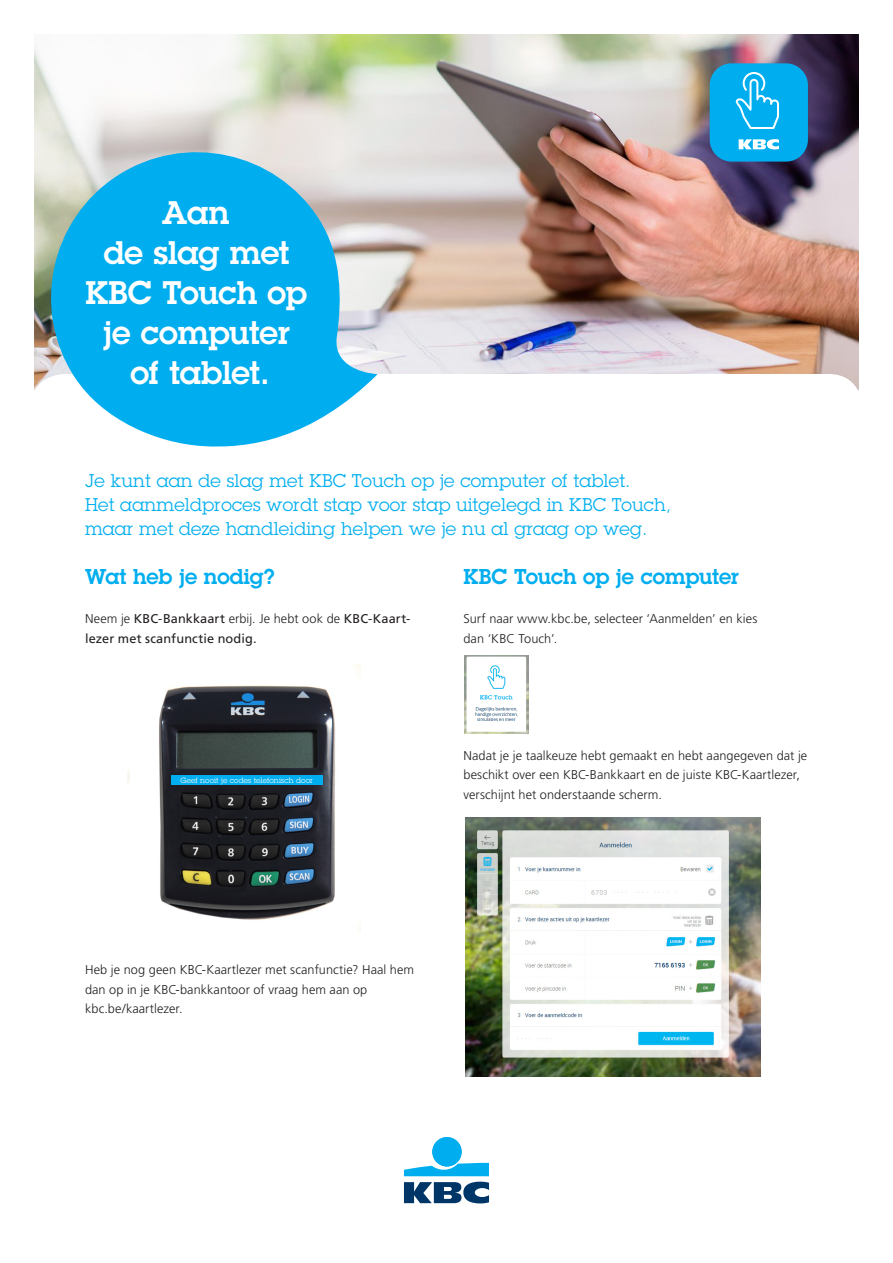
<style>
.page{position:relative;width:893px;height:1263px;background:#fff}
.page>*{position:absolute;margin:0;border:0;box-sizing:border-box;transform-origin:0 0}
.cover_bubble_titel{font:600 31.95px/39.9px "Lubalin Graph Std";letter-spacing:-.01em;color:#fff;text-align:center}
.titel_1{font:600 21px "Lubalin Graph Std";letter-spacing:-.005em;color:#00aeef}
.inleiding_1{font:18px/24px "Lubalin Graph Std";letter-spacing:.01em;color:#00aeef}
.body{font:300 12.75px/19.5px "Frutiger LT Std";letter-spacing:.005em;color:#231f20}
.body-2{font:12.75px/19.5px "Frutiger LT Std";letter-spacing:.01em;color:#231f20}
.t1{font:7.5px "Lubalin Graph Std";letter-spacing:.015em;color:#fff}
.s1{font-weight:300}
</style>
<div class="page">
<img style="left:34px;top:34px;width:825px;height:340px">
<img style="left:128px;top:664px;width:233px;height:266px">
<svg style="left:34px;top:132px;width:344px;height:315px;background:#4ebee7"></svg>
<svg style="left:404px;top:1163px;width:85px;height:40px"></svg>
<div style="left:432px;top:1137px;width:30px;height:29px;background:#00aeef;border-radius:50%"></div>
<div style="left:710px;top:63px;width:98px;height:99px;background:#00aeef;border-radius:22px"></div>
<svg style="left:739px;top:139px;width:40px;height:10px"></svg>
<svg style="left:736px;top:72px;width:43px;height:57px"></svg>
<img style="left:465px;top:655px;width:63px;height:78px">
<img style="left:465px;top:818px;width:295px;height:258px">
<div style="left:171px;top:775px;width:151px;height:10px;background:#00aeef"></div>
<p class="cover_bubble_titel" style="left:86px;top:192px;width:223px">Aan<br>de slag met<br>KBC Touch op je computer of tablet.</p>
<p class="inleiding_1" style="left:85px;top:468px;width:588px">Je kunt aan de slag met KBC Touch op je computer of tablet.<br>Het aanmeldproces wordt stap voor stap uitgelegd in KBC Touch, maar met deze handleiding helpen we je nu al graag op weg.</p>
<p class="titel_1" style="left:85px;top:563px;width:191px">Wat heb je nodig?</p>
<p class="body-2" style="left:85px;top:609px;width:326px"><span class="s1">Neem je</span> KBC-Bankkaart <span class="s1">erbij. Je hebt ook de</span> KBC-Kaart&shy;lezer met scanfunctie nodig.</p>
<p class="titel_1" style="left:463px;top:563px;width:277px">KBC Touch op je computer</p>
<p class="body" style="left:463px;top:609px;width:295px">Surf naar www.kbc.be, selecteer ‘Aanmelden’ en kies dan ‘KBC Touch’.</p>
<p class="t1" style="left:180px;top:775px;width:134px">Geef nooit je codes telefonisch door</p>
<p class="body" style="left:463px;top:746px;width:345px">Nadat je je taalkeuze hebt gemaakt en hebt aangegeven dat je beschikt over een KBC-Bankkaart en de juiste KBC-Kaartlezer, verschijnt het onderstaande scherm.</p>
<p class="body" style="left:85px;top:960px;width:331px">Heb je nog geen KBC-Kaartlezer met scanfunctie? Haal hem dan op in je KBC-bankkantoor of vraag hem aan op kbc.be/kaartlezer.</p>
</div>
